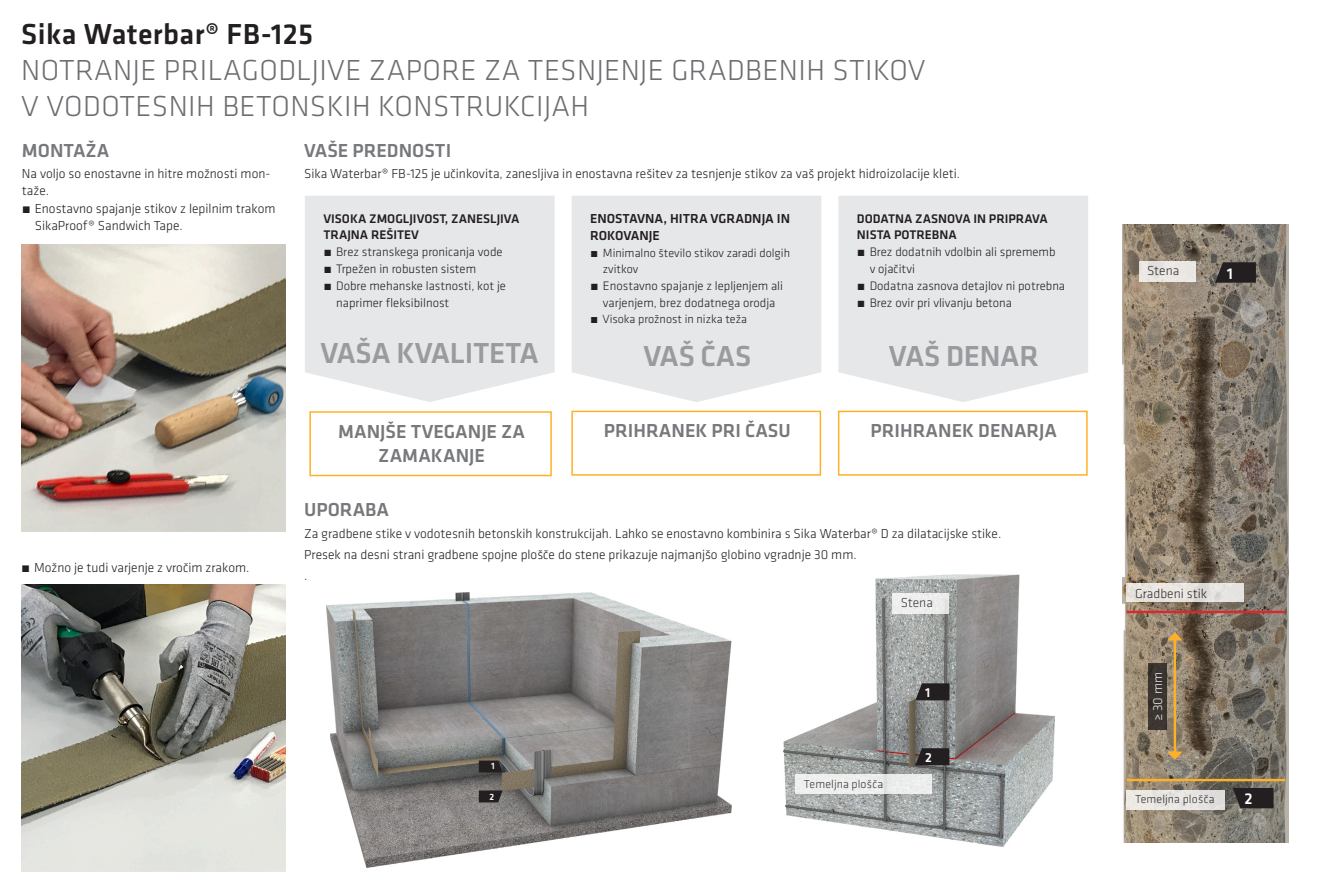
<style>
.page{position:relative;width:1331px;height:893px;background:#fff}
.page>*{position:absolute;margin:0;border:0;box-sizing:border-box;transform-origin:0 0}
.SI-Titel_Leaflet_Inn{font:300 30px/36px "Klavika";letter-spacing:.015em;color:#6c6d70}
.Benefit{font:500 30px "Klavika";letter-spacing:-.01em;color:#999b9e}
.SI-Titel_Leaflet_Inn-2{font:500 30px "Klavika";letter-spacing:.015em;color:#231f20}
.Subline_grey_medium{font:500 19.5px "Klavika";color:#76787b}
.SI_Klavica_Numbering{font:500 16.2px "Klavika";color:#fff}
.SI_Copy_Leaflet{font:300 13.5px/17px "Klavika";color:#231f20}
.SI_Klavica_HL3{font:500 13.5px/17px "Klavika";color:#231f20}
.t1{font:300 13.5px "Klavika";color:#fff}
.SI_Klavica_Numbering-2{font:500 13.5px "Klavika";color:#fff}
.SI_Klavica_HL3-2{font:500 12.9px/16.2px "Klavika";color:#231f20}
.t2{font:300 12.75px/17px "Klavika";color:#231f20}
.t3{font:300 12.3px/16.2px "Klavika";color:#231f20}
.t4{font:300 12px "Klavika";letter-spacing:.01em;color:#231f20}
.SI_Klavica_Numbering-3{font:500 9.45px "Klavika";color:#fff}
</style>
<div class="page">
<img style="left:327px;top:592px;width:405px;height:275px">
<img style="left:783px;top:575px;width:271px;height:272px">
<img style="left:21px;top:585px;width:265px;height:287px">
<img style="left:21px;top:244px;width:265px;height:287px">
<img style="left:1122px;top:225px;width:166px;height:618px">
<hr style="left:1126px;top:611px;width:159px;height:2px;background:#dc272d">
<hr style="left:1126px;top:779px;width:159px;height:2px;background:#feb127">
<svg style="left:305px;top:196px;width:250px;height:206px;background:#e7e8ea"></svg>
<svg style="left:572px;top:196px;width:249px;height:206px;background:#e7e8ea"></svg>
<svg style="left:838px;top:196px;width:250px;height:206px;background:#e7e8ea"></svg>
<svg style="left:915px;top:683px;width:34px;height:17px"></svg>
<svg style="left:1215px;top:262px;width:41px;height:21px"></svg>
<svg style="left:915px;top:748px;width:34px;height:17px"></svg>
<svg style="left:479px;top:790px;width:24px;height:12px"></svg>
<svg style="left:479px;top:760px;width:24px;height:12px"></svg>
<svg style="left:1233px;top:788px;width:40px;height:20px"></svg>
<div style="left:571px;top:411px;width:250px;height:65px;border:2px solid #feb127"></div>
<div style="left:309px;top:411px;width:243px;height:65px;border:2px solid #feb127"></div>
<div style="left:838px;top:411px;width:250px;height:65px;border:2px solid #feb127"></div>
<div style="left:892px;top:593px;width:57px;height:21px;background:#edeeed"></div>
<div style="left:1126px;top:584px;width:118px;height:18px;background:linear-gradient(to right,#e9e4df,#e3e1de)"></div>
<div style="left:1126px;top:790px;width:99px;height:19px;background:#e6e5e2"></div>
<div style="left:1148px;top:663px;width:18px;height:67px;background:#3b3531"></div>
<hr style="left:1174px;top:638px;width:2px;height:115px;background:#feb127">
<svg style="left:1167px;top:632px;width:15px;height:8px"></svg>
<svg style="left:1167px;top:751px;width:15px;height:9px"></svg>
<div style="left:795px;top:775px;width:137px;height:19px;background:#edeeed"></div>
<div style="left:1139px;top:261px;width:56px;height:20px;background:#eae7e3"></div>
<p class="SI-Titel_Leaflet_Inn-2" style="left:21px;top:14px;width:294px">Sika Waterbar® FB-125</p>
<p class="SI-Titel_Leaflet_Inn" style="left:21px;top:52px;width:906px">NOTRANJE PRILAGODLJIVE ZAPORE ZA TESNJENJE GRADBENIH STIKOV<br>V VODOTESNIH BETONSKIH KONSTRUKCIJAH</p>
<p class="Subline_grey_medium" style="left:22px;top:137px;width:89px">MONTAŽA</p>
<p class="SI_Copy_Leaflet" style="left:22px;top:165px;width:250px">Na voljo so enostavne in hitre možnosti mon&shy;taže.</p>
<p class="SI_Copy_Leaflet" style="left:35px;top:200px;width:242px;text-indent:-13px">́ Enostavno spajanje stikov z lepilnim trakom<br>SikaProof® Sandwich Tape.</p>
<p class="SI_Copy_Leaflet" style="left:21px;top:559px;width:230px">́ Možno je tudi varjenje z vročim zrakom.</p>
<p class="Subline_grey_medium" style="left:304px;top:137px;width:149px">VAŠE PREDNOSTI</p>
<p class="SI_Copy_Leaflet" style="left:304px;top:165px;width:657px">Sika Waterbar® FB-125 je učinkovita, zanesljiva in enostavna rešitev za tesnjenje stikov za vaš projekt hidroizolacije kleti.</p>
<p class="SI_Klavica_HL3-2" style="left:857px;top:210px;width:192px">DODATNA ZASNOVA IN PRIPRAVA<br>NISTA POTREBNA</p>
<p class="t2" style="left:870px;top:243px;width:187px;text-indent:-13px">́ Brez dodatnih vdolbin ali sprememb v ojačitvi</p>
<p class="t2" style="left:857px;top:277px;width:210px">́ Dodatna zasnova detajlov ni potrebna</p>
<p class="t2" style="left:857px;top:294px;width:157px">́ Brez ovir pri vlivanju betona</p>
<p class="Benefit" style="left:320px;top:332px;width:220px">VAŠA KVALITETA</p>
<p class="Benefit" style="left:643px;top:336px;width:109px">VAŠ ČAS</p>
<p class="Benefit" style="left:889px;top:336px;width:151px">VAŠ DENAR</p>
<p class="SI_Klavica_HL3-2" style="left:323px;top:210px;width:197px">VISOKA ZMOGLJIVOST, ZANESLJIVA<br>TRAJNA REŠITEV</p>
<p class="t2" style="left:323px;top:243px;width:181px">́ Brez stranskega pronicanja vode</p>
<p class="t2" style="left:323px;top:260px;width:154px">́ Trpežen in robusten sistem</p>
<p class="t2" style="left:336px;top:277px;width:171px;text-indent:-13px">́ Dobre mehanske lastnosti, kot je naprimer fleksibilnost</p>
<p class="SI_Klavica_HL3" style="left:590px;top:210px;width:201px">ENOSTAVNA, HITRA VGRADNJA IN<br>ROKOVANJE</p>
<p class="t3" style="left:603px;top:244px;width:189px;text-indent:-13px">́ Minimalno število stikov zaradi dolgih zvitkov</p>
<p class="t2" style="left:590px;top:277px;width:194px;text-align:center">́ Enostavno spajanje z lepljenjem ali varjenjem, brez dodatnega orodja</p>
<p class="t3" style="left:590px;top:311px;width:158px">́ Visoka prožnost in nizka teža</p>
<p class="Subline_grey_medium" style="left:338px;top:418px;width:189px">MANJŠE TVEGANJE ZA</p>
<p class="Subline_grey_medium" style="left:604px;top:418px;width:188px">PRIHRANEK PRI ČASU</p>
<p class="Subline_grey_medium" style="left:378px;top:442px;width:108px">ZAMAKANJE</p>
<p class="Subline_grey_medium" style="left:870px;top:418px;width:188px">PRIHRANEK DENARJA</p>
<p class="Subline_grey_medium" style="left:304px;top:497px;width:87px">UPORABA</p>
<p class="SI_Copy_Leaflet" style="left:304px;top:525px;width:699px">Za gradbene stike v vodotesnih betonskih konstrukcijah. Lahko se enostavno kombinira s Sika Waterbar® D za dilatacijske stike.</p>
<p class="SI_Copy_Leaflet" style="left:304px;top:546px;width:554px">Presek na desni strani gradbene spojne plošče do stene prikazuje najmanjšo globino vgradnje 30 mm.</p>
<p class="SI_Copy_Leaflet" style="left:304px;top:567px;width:5px">.</p>
<p class="SI_Copy_Leaflet" style="left:901px;top:594px;width:34px">Stena</p>
<p class="SI_Klavica_Numbering-3" style="left:491px;top:760px;width:5px">1</p>
<p class="SI_Klavica_Numbering-3" style="left:490px;top:790px;width:6px">2</p>
<p class="t4" style="left:804px;top:777px;width:81px">Temeljna plošča</p>
<p class="SI_Klavica_Numbering-2" style="left:925px;top:683px;width:7px">1</p>
<p class="SI_Klavica_Numbering-2" style="left:925px;top:748px;width:8px">2</p>
<p class="SI_Copy_Leaflet" style="left:1147px;top:262px;width:34px">Stena</p>
<p class="SI_Klavica_Numbering" style="left:1227px;top:262px;width:8px">1</p>
<p class="SI_Copy_Leaflet" style="left:1135px;top:585px;width:74px">Gradbeni stik</p>
<p class="t1" style="left:1149px;top:721px;width:51px;rotate:-90deg">≥ 30 mm</p>
<p class="t4" style="left:1135px;top:792px;width:81px">Temeljna plošča</p>
<p class="SI_Klavica_Numbering" style="left:1244px;top:788px;width:10px">2</p>
</div>
